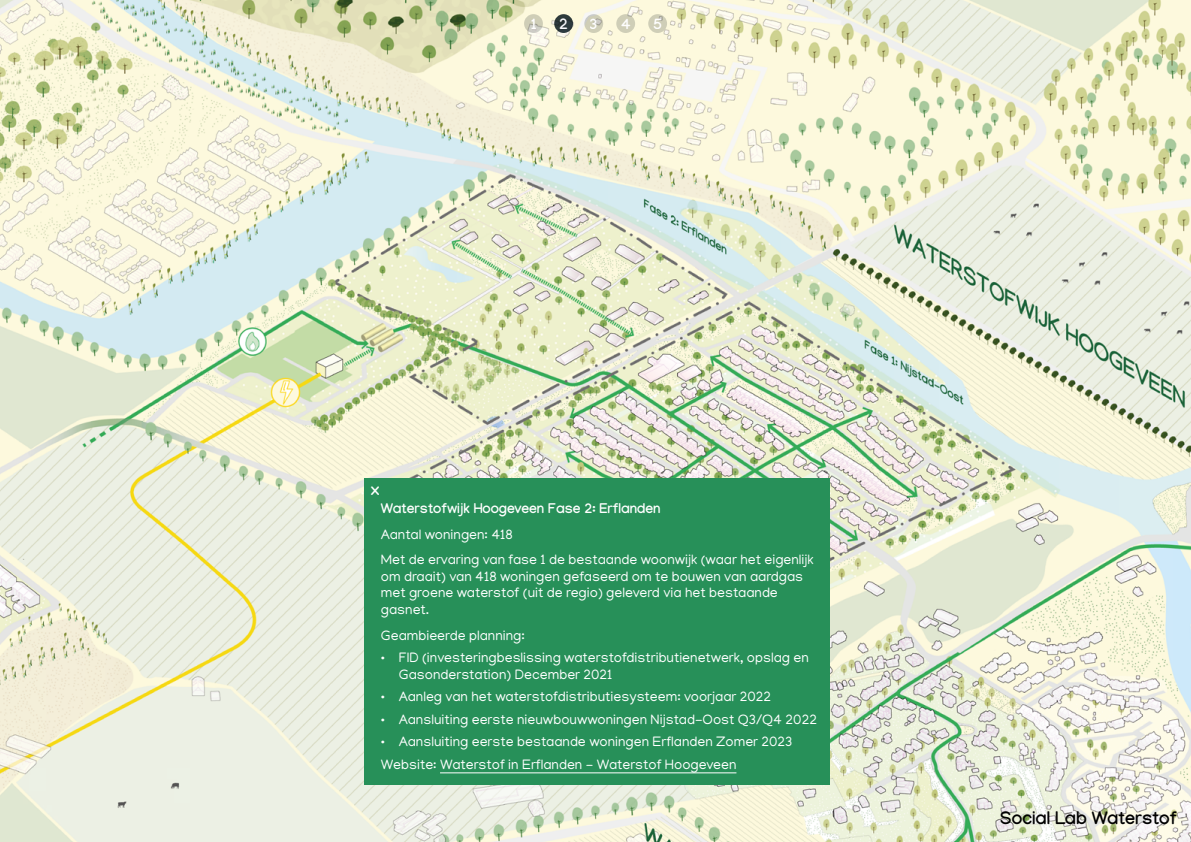
<style>
.page{position:relative;width:1191px;height:842px;background:#fff}
.page>*{position:absolute;margin:0;border:0;box-sizing:border-box;transform-origin:0 0}
.t1{font:700 18px "Manjari";color:#000}
.t2{font:700 16.2px "Manjari";color:#fff}
.t3{font:700 15.4px "Manjari";color:#f7f6fb}
.t4{font:700 15.4px "Manjari";color:#fff}
.t5{font:14px/16.8px "Manjari";color:#fff}
.t6{font:700 14px "Manjari";color:#fff}
</style>
<div class="page">
<img style="left:0;top:0;width:1191px;height:842px">
<div style="left:365px;top:478px;width:464px;height:307px;background:#279059"></div>
<hr style="left:440px;top:772px;width:296px;height:1px;background:#fff">
<svg style="left:524px;top:14px;width:19px;height:19px"></svg>
<svg style="left:554px;top:14px;width:19px;height:19px"></svg>
<svg style="left:584px;top:14px;width:19px;height:19px"></svg>
<svg style="left:616px;top:14px;width:19px;height:19px"></svg>
<svg style="left:648px;top:14px;width:19px;height:19px"></svg>
<p class="t4" style="left:530px;top:14px;width:8px">1</p>
<p class="t3" style="left:559px;top:14px;width:10px">2</p>
<p class="t3" style="left:589px;top:14px;width:10px">3</p>
<p class="t3" style="left:620px;top:14px;width:12px">4</p>
<p class="t3" style="left:653px;top:14px;width:10px">5</p>
<p class="t2" style="left:371px;top:480px;width:10px">x</p>
<p class="t6" style="left:381px;top:500px;width:281px">Waterstofwijk Hoogeveen Fase 2: Erflanden</p>
<p class="t5" style="left:381px;top:521px;width:434px;line-height:25.3px">Aantal woningen: 418<br>Met de ervaring van fase 1 de bestaande woonwijk (waar het eigenlijk</p>
<p class="t5" style="left:381px;top:567px;width:424px">om draait) van 418 woningen gefaseerd om te bouwen van aardgas met groene waterstof (uit de regio) geleverd via het bestaande gasnet.</p>
<p class="t5" style="left:381px;top:626px;width:145px">Geambieerde planning:</p>
<p class="t5" style="left:399px;top:649px;width:411px;text-indent:-18px">• FID (investeringbeslissing waterstofdistributienetwerk, opslag en<br>Gasonderstation) December 2021</p>
<p class="t5" style="left:381px;top:688px;width:392px">• Aanleg van het waterstofdistributiesysteem: voorjaar 2022</p>
<p class="t5" style="left:381px;top:710px;width:437px">• Aansluiting eerste nieuwbouwwoningen Nijstad-Oost Q3/Q4 2022</p>
<p class="t5" style="left:381px;top:730px;width:413px;line-height:22.5px">• Aansluiting eerste bestaande woningen Erflanden Zomer 2023<br>Website: Waterstof in Erflanden - Waterstof Hoogeveen</p>
<p class="t1" style="left:1000px;top:807px;width:178px">Social Lab Waterstof</p>
</div>
